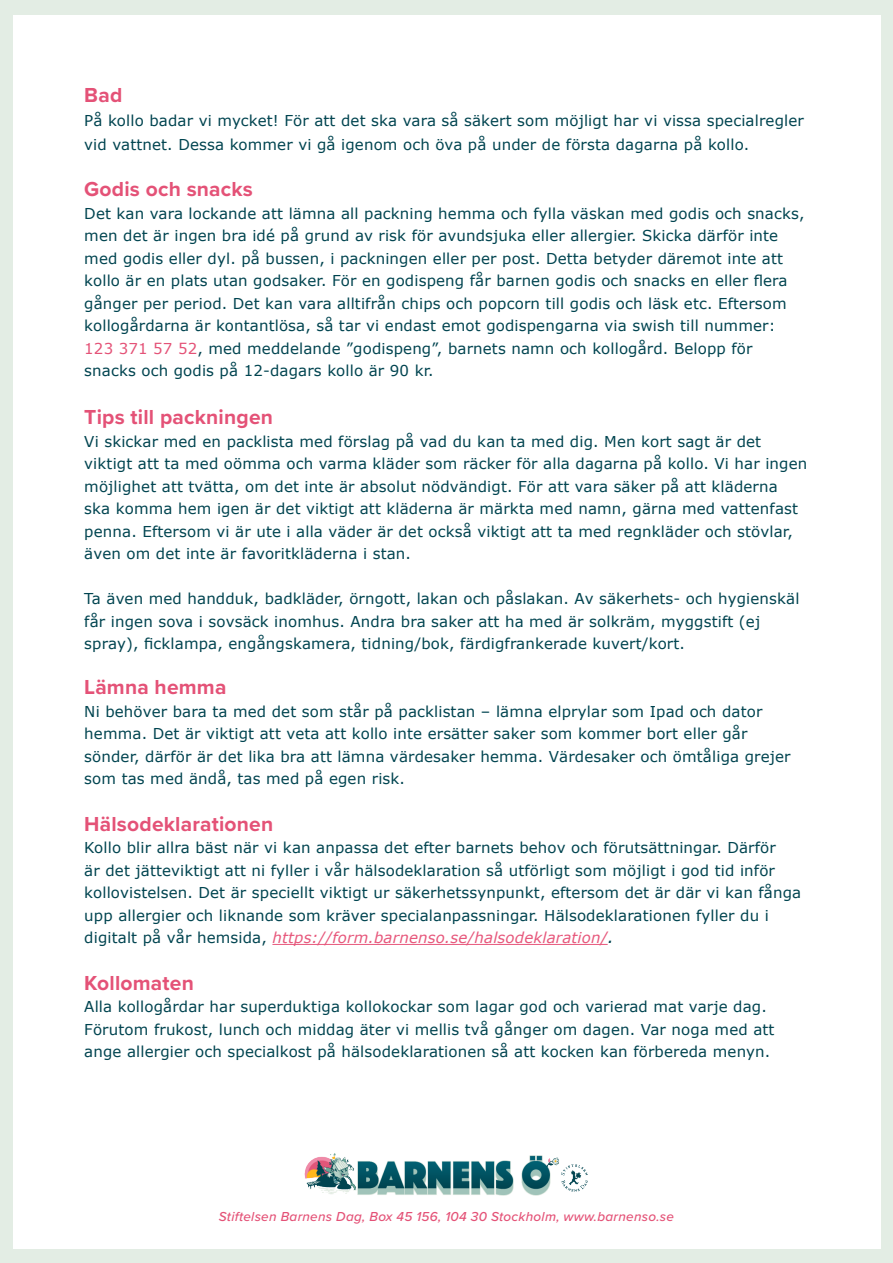
<style>
.page{position:relative;width:893px;height:1263px;background:#e3ede4}
.page>*{position:absolute;margin:0;border:0;box-sizing:border-box;transform-origin:0 0}
.t1{font:700 21px "Proxima Nova";letter-spacing:.01em;color:#e45277}
.t2{font:15px/22.5px "Verdana";letter-spacing:.01em;color:#004450}
.t3{font:italic 500 13.5px "Proxima Nova";letter-spacing:.02em;color:#e45277}
.s1{color:#e45277}
.s2{font-style:italic;color:#e7587c}
.s3{font-style:italic;font-size:16.5px}
</style>
<div class="page">
<div style="left:13px;top:15px;width:867px;height:1233px;background:#fff"></div>
<hr style="left:84px;top:0;width:2px;height:1263px;background:#000">
<img style="left:304px;top:1153px;width:284px;height:43px">
<hr style="left:272px;top:944px;width:336px;height:1px;background:#e7587c">
<p class="t1" style="left:84px;top:79px;width:40px">Bad</p>
<p class="t2" style="left:84px;top:108px;width:721px;line-height:24px">På kollo badar vi mycket! För att det ska vara så säkert som möjligt har vi vissa specialregler vid vattnet. Dessa kommer vi gå igenom och öva på under de första dagarna på kollo.</p>
<p class="t1" style="left:84px;top:173px;width:170px">Godis och snacks</p>
<p class="t2" style="left:84px;top:202px;width:722px">Det kan vara lockande att lämna all packning hemma och fylla väskan med godis och snacks, men det är ingen bra idé på grund av risk för avundsjuka eller allergier. Skicka därför inte med godis eller dyl. på bussen, i packningen eller per post. Detta betyder däremot inte att kollo är en plats utan godsaker. För en godispeng får barnen godis och snacks en eller flera gånger per period. Det kan vara alltifrån chips och popcorn till godis och läsk etc. Eftersom kollogårdarna är kontantlösa, så tar vi endast emot godispengarna via swish till nummer:<br><span class="s1">123 371 57 52</span>, med meddelande ”godispeng”, barnets namn och kollogård. Belopp för snacks och godis på 12-dagars kollo är 90 kr.</p>
<p class="t1" style="left:84px;top:401px;width:190px">Tips till packningen</p>
<p class="t2" style="left:84px;top:430px;width:724px">Vi skickar med en packlista med förslag på vad du kan ta med dig. Men kort sagt är det viktigt att ta med oömma och varma kläder som räcker för alla dagarna på kollo. Vi har ingen möjlighet att tvätta, om det inte är absolut nödvändigt. För att vara säker på att kläderna ska komma hem igen är det viktigt att kläderna är märkta med namn, gärna med vattenfast penna. Eftersom vi är ute i alla väder är det också viktigt att ta med regnkläder och stövlar, även om det inte är favoritkläderna i stan.</p>
<p class="t2" style="left:84px;top:588px;width:717px">Ta även med handduk, badkläder, örngott, lakan och påslakan. Av säkerhets- och hygienskäl får ingen sova i sovsäck inomhus. Andra bra saker att ha med är solkräm, myggstift (ej spray), ficklampa, engångskamera, tidning/bok, färdigfrankerade kuvert/kort.</p>
<p class="t1" style="left:84px;top:671px;width:144px">Lämna hemma</p>
<p class="t2" style="left:84px;top:700px;width:708px">Ni behöver bara ta med det som står på packlistan – lämna elprylar som Ipad och dator hemma. Det är viktigt att veta att kollo inte ersätter saker som kommer bort eller går sönder, därför är det lika bra att lämna värdesaker hemma. Värdesaker och ömtåliga grejer som tas med ändå, tas med på egen risk.</p>
<p class="t1" style="left:84px;top:808px;width:190px">Hälsodeklarationen</p>
<p class="t2" style="left:84px;top:837px;width:718px">Kollo blir allra bäst när vi kan anpassa det efter barnets behov och förutsättningar. Därför<br>är det jätteviktigt att ni fyller i vår hälsodeklaration så utförligt som möjligt i god tid inför kollovistelsen. Det är speciellt viktigt ur säkerhetssynpunkt, eftersom det är där vi kan fånga upp allergier och liknande som kräver specialanpassningar. Hälsodeklarationen fyller du i digitalt på vår hemsida, <span class="s2">https://form.barnenso.se/halsodeklaration/</span><span class="s3">.</span></p>
<p class="t1" style="left:84px;top:967px;width:111px">Kollomaten</p>
<p class="t2" style="left:84px;top:996px;width:692px">Alla kollogårdar har superduktiga kollokockar som lagar god och varierad mat varje dag.<br>Förutom frukost, lunch och middag äter vi mellis två gånger om dagen. Var noga med att</p>
<p class="t2" style="left:84px;top:1041px;width:688px">ange allergier och specialkost på hälsodeklarationen så att kocken kan förbereda menyn.</p>
<p class="t3" style="left:219px;top:1206px;width:457px">Stiftelsen Barnens Dag, Box 45 156, 104 30 Stockholm, www.barnenso.se</p>
</div>
